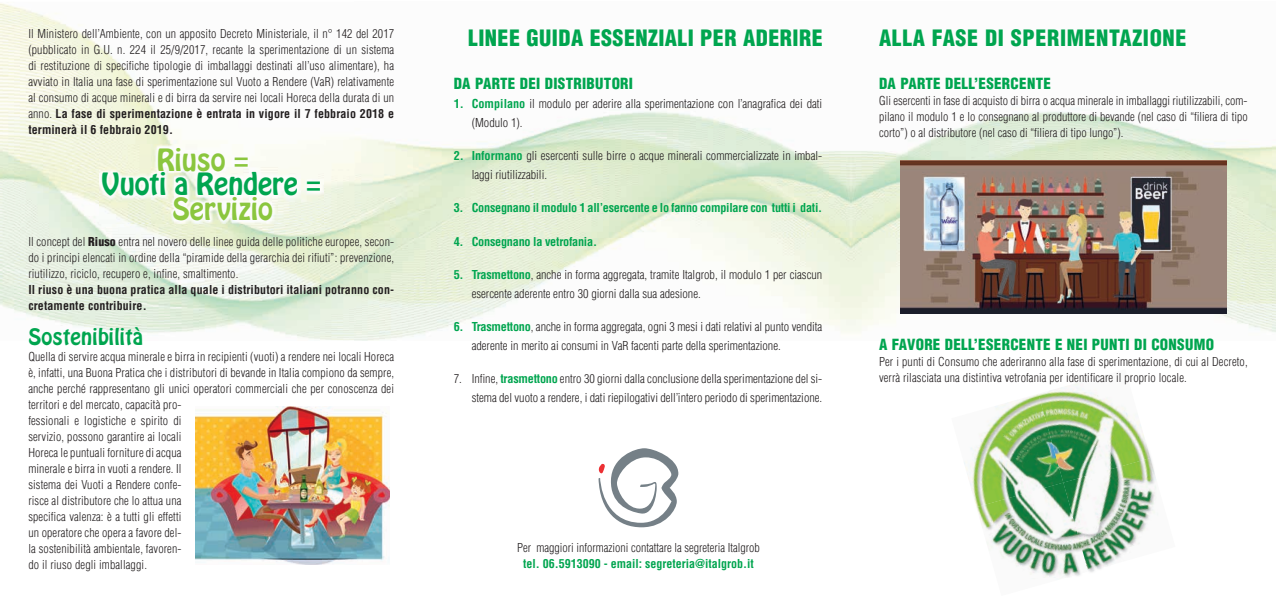
<style>
.page{position:relative;width:1276px;height:596px;background:#fff}
.page>*{position:absolute;margin:0;border:0;box-sizing:border-box;transform-origin:0 0}
.t1{font:27px "Hobo Std";color:#8bc63e}
.t2{font:27px "Hobo Std";color:#00a54f}
.t3{font:900 condensed 22px "Helvetica";letter-spacing:.02em;color:#00a54f}
.t4{font:20px "Hobo Std";letter-spacing:.01em;color:#00a54f}
.t5{font:900 condensed 15px "Helvetica";letter-spacing:.02em;color:#00a54f}
.t6{font:300 condensed 12px/16px "Helvetica";letter-spacing:.01em;color:#231f20}
.t7{font:700 condensed 12px "Helvetica";letter-spacing:-.02em;color:#00a54f}
.t8{font:700 condensed 12px/16px "Helvetica";letter-spacing:.01em;color:#231f20}
.t9{font:700 condensed 12px "Helvetica";color:#00a54f}
.s1{font-weight:700}
.s2{font-weight:900}
.s3{font-weight:700;color:#00a54f}
</style>
<div class="page">
<img style="left:354px;top:112px;width:922px;height:228px">
<img style="left:0;top:3px;width:354px;height:168px">
<img style="left:319px;top:171px;width:35px;height:169px">
<img style="left:0;top:171px;width:106px;height:158px">
<img style="left:106px;top:223px;width:213px;height:116px">
<img style="left:964px;top:447px;width:9px;height:44px">
<img style="left:973px;top:394px;width:65px;height:110px">
<img style="left:1038px;top:391px;width:112px;height:91px">
<img style="left:976px;top:482px;width:105px;height:95px">
<img style="left:1063px;top:457px;width:93px;height:114px">
<img style="left:100px;top:145px;width:223px;height:78px">
<img style="left:900px;top:160px;width:326px;height:153px">
<img style="left:196px;top:406px;width:194px;height:157px">
<svg style="left:598px;top:448px;width:80px;height:79px"></svg>
<p class="t6" style="left:28px;top:25px;width:367px;text-align:justify">Il Ministero dell’Ambiente, con un apposito Decreto Ministeriale, il n° 142 del 2017 (pubblicato in G.U. n. 224 il 25/9/2017, recante la sperimentazione di un sistema di restituzione di specifiche tipologie di imballaggi destinati all’uso alimentare), ha avviato in Italia una fase di sperimentazione sul Vuoto a Rendere (VaR) relativamente al consumo di acque minerali e di birra da servire nei locali Horeca della durata di un anno. <span class="s1">La fase di sperimentazione è entrata in vigore il 7 febbraio 2018 e terminerà il 6 febbraio 2019.</span></p>
<h1 class="t1" style="left:157px;top:141px;width:94px">Riuso =</h1>
<h1 class="t2" style="left:102px;top:166px;width:221px">Vuoti a Rendere =</h1>
<h1 class="t1" style="left:172px;top:190px;width:102px">Servizio</h1>
<p class="t6" style="left:28px;top:233px;width:367px;text-align:justify">Il concept del <span class="s2">Riuso</span> entra nel novero delle linee guida delle politiche europee, secon&shy;do i principi elencati in ordine della “piramide della gerarchia dei rifiuti”: prevenzione, riutilizzo, riciclo, recupero e, infine, smaltimento.</p>
<p class="t8" style="left:28px;top:281px;width:367px">Il riuso è una buona pratica alla quale i distributori italiani potranno con&shy;cretamente contribuire.</p>
<h3 class="t4" style="left:28px;top:323px;width:116px">Sostenibilità</h3>
<p class="t6" style="left:28px;top:348px;width:367px">Quella di servire acqua minerale e birra in recipienti (vuoti) a rendere nei locali Horeca è, infatti, una Buona Pratica che i distributori di bevande in Italia compiono da sempre, anche perché rappresentano gli unici operatori commerciali che per conoscenza dei territori e del mercato, capacità pro-<br>fessionali e logistiche e spirito di<br>servizio, possono garantire ai locali<br>Horeca le puntuali forniture di acqua<br>minerale e birra in vuoti a rendere. Il<br>sistema dei Vuoti a Rendere confe-<br>risce al distributore che lo attua una<br>specifica valenza: è a tutti gli effetti<br>un operatore che opera a favore del-<br>la sostenibilità ambientale, favoren-<br>do il riuso degli imballaggi.</p>
<h2 class="t3" style="left:468px;top:24px;width:356px">LINEE GUIDA ESSENZIALI PER ADERIRE</h2>
<h2 class="t3" style="left:879px;top:24px;width:309px">ALLA FASE DI SPERIMENTAZIONE</h2>
<p class="t5" style="left:454px;top:74px;width:181px">DA PARTE DEI DISTRIBUTORI</p>
<p class="t6" style="left:472px;top:94px;width:352px;line-height:19px;text-indent:-18px"><span class="s3">1. Compilano</span> il modulo per aderire alla sperimentazione con l’anagrafica dei dati (Modulo 1).</p>
<p class="t6" style="left:472px;top:146px;width:352px;line-height:19px;text-indent:-18px"><span class="s3">2. Informano</span> gli esercenti sulle birre o acque minerali commercializzate in imbal&shy;laggi riutilizzabili.</p>
<p class="t7" style="left:454px;top:201px;width:370px">3. Consegnano il modulo 1 all’esercente e lo fanno compilare con tutti i dati.</p>
<p class="t7" style="left:454px;top:234px;width:145px">4. Consegnano la vetrofania.</p>
<p class="t6" style="left:472px;top:264px;width:352px;line-height:19px;text-indent:-18px"><span class="s3">5. Trasmettono</span>, anche in forma aggregata, tramite Italgrob, il modulo 1 per ciascun esercente aderente entro 30 giorni dalla sua adesione.</p>
<p class="t6" style="left:472px;top:316px;width:352px;line-height:19px;text-indent:-18px"><span class="s3">6. Trasmettono</span>, anche in forma aggregata, ogni 3 mesi i dati relativi al punto vendita aderente in merito ai consumi in VaR facenti parte della sperimentazione.</p>
<p class="t6" style="left:454px;top:368px;width:370px;line-height:19px;text-align:right">7. Infine, <span class="s3">trasmettono</span> entro 30 giorni dalla conclusione della sperimentazione del si&shy;stema del vuoto a rendere, i dati riepilogativi dell’intero periodo di sperimentazione.</p>
<p class="t6" style="left:517px;top:539px;width:244px">Per maggiori informazioni contattare la segreteria Italgrob</p>
<p class="t9" style="left:523px;top:555px;width:232px">tel. 06.5913090 - email: segreteria@italgrob.it</p>
<p class="t5" style="left:879px;top:74px;width:173px">DA PARTE DELL’ESERCENTE</p>
<p class="t6" style="left:879px;top:93px;width:370px;text-align:justify">Gli esercenti in fase di acquisto di birra o acqua minerale in imballaggi riutilizzabili, com&shy;pilano il modulo 1 e lo consegnano al produttore di bevande (nel caso di “filiera di tipo corto”) o al distributore (nel caso di “filiera di tipo lungo”).</p>
<p class="t5" style="left:879px;top:335px;width:336px">A FAVORE DELL’ESERCENTE E NEI PUNTI DI CONSUMO</p>
<p class="t6" style="left:879px;top:353px;width:370px">Per i punti di Consumo che aderiranno alla fase di sperimentazione, di cui al Decreto, verrà rilasciata una distintiva vetrofania per identificare il proprio locale.</p>
</div>
